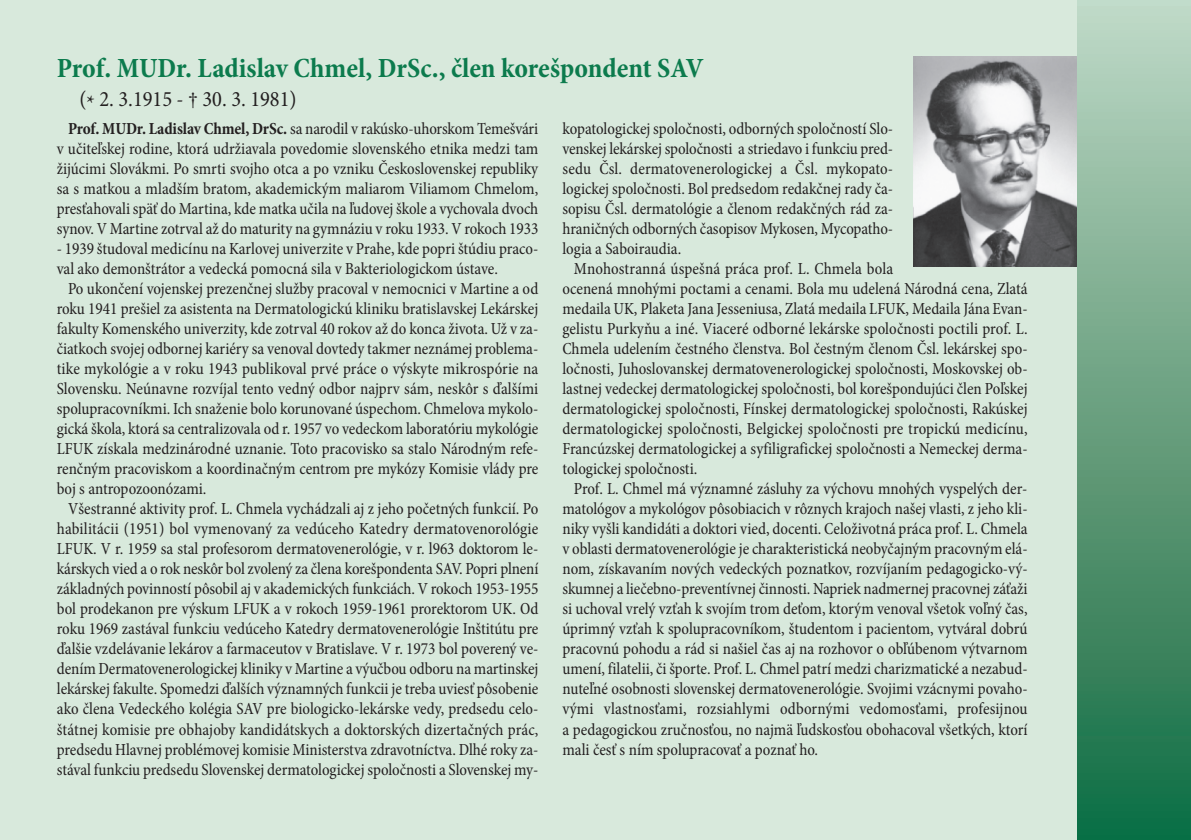
<style>
.page{position:relative;width:1191px;height:840px;background:#fff}
.page>*{position:absolute;margin:0;border:0;box-sizing:border-box;transform-origin:0 0}
.t1{font:700 condensed 28px "Minion Pro";color:#0c7b4d}
.t2{font:condensed 22px "Minion Pro";color:#231f20}
.t3{font:condensed 17px/20px "Minion Pro";color:#231f20;text-align:justify}
.s1{font-weight:700}
</style>
<div class="page">
<div style="left:0;top:0;width:1077px;height:839px;background:#d8e9dc"></div>
<img style="left:913px;top:57px;width:164px;height:209px">
<div style="left:1077px;top:0;width:114px;height:839px;background:linear-gradient(to bottom,#c0d7c3,#106b3f)"></div>
<h1 class="t1" style="left:57px;top:58px;width:648px">Prof. MUDr. Ladislav Chmel, DrSc., člen korešpondent SAV</h1>
<p class="t2" style="left:79px;top:91px;width:219px">(* 2. 3.1915 - † 30. 3. 1981)</p>
<p class="t3" style="left:57px;top:120px;width:483px;text-indent:11px"><span class="s1">Prof. MUDr. Ladislav Chmel, DrSc.</span> sa narodil v rakúsko-uhorskom Temešvári v učiteľskej rodine, ktorá udržiavala povedomie slovenského etnika medzi tam žijúcimi Slovákmi. Po smrti svojho otca a po vzniku Československej republiky sa s matkou a mladším bratom, akademickým maliarom Viliamom Chmelom, presťahovali späť do Martina, kde matka učila na ľudovej škole a vychovala dvoch synov. V Martine zotrval až do maturity na gymnáziu v roku 1933. V rokoch 1933</p>
<p class="t3" style="left:57px;top:240px;width:483px">- 1939 študoval medicínu na Karlovej univerzite v Prahe, kde popri štúdiu praco&shy;val ako demonštrátor a vedecká pomocná sila v Bakteriologickom ústave.</p>
<p class="t3" style="left:57px;top:280px;width:483px;text-indent:11px">Po ukončení vojenskej prezenčnej služby pracoval v nemocnici v Martine a od roku 1941 prešiel za asistenta na Dermatologickú kliniku bratislavskej Lekárskej fakulty Komenského univerzity, kde zotrval 40 rokov až do konca života. Už v za&shy;čiatkoch svojej odbornej kariéry sa venoval dovtedy takmer neznámej problema&shy;tike mykológie a v roku 1943 publikoval prvé práce o výskyte mikrospórie na Slovensku. Neúnavne rozvíjal tento vedný odbor najprv sám, neskôr s ďalšími spolupracovníkmi. Ich snaženie bolo korunované úspechom. Chmelova mykolo&shy;gická škola, ktorá sa centralizovala od r. 1957 vo vedeckom laboratóriu mykológie LFUK získala medzinárodné uznanie. Toto pracovisko sa stalo Národným refe&shy;renčným pracoviskom a koordinačným centrom pre mykózy Komisie vlády pre boj s antropozoonózami.</p>
<p class="t3" style="left:57px;top:500px;width:483px;text-indent:11px">Všestranné aktivity prof. L. Chmela vychádzali aj z jeho početných funkcií. Po habilitácii (1951) bol vymenovaný za vedúceho Katedry dermatovenorológie LFUK. V r. 1959 sa stal profesorom dermatovenerológie, v r. l963 doktorom le&shy;kárskych vied a o rok neskôr bol zvolený za člena korešpondenta SAV. Popri plnení základných povinností pôsobil aj v akademických funkciách. V rokoch 1953-1955 bol prodekanon pre výskum LFUK a v rokoch 1959-1961 prorektorom UK. Od roku 1969 zastával funkciu vedúceho Katedry dermatovenerológie Inštitútu pre ďalšie vzdelávanie lekárov a farmaceutov v Bratislave. V r. 1973 bol poverený ve&shy;dením Dermatovenerologickej kliniky v Martine a výučbou odboru na martinskej lekárskej fakulte. Spomedzi ďalších významných funkcii je treba uviesť pôsobenie ako člena Vedeckého kolégia SAV pre biologicko-lekárske vedy, predsedu celo&shy;štátnej komisie pre obhajoby kandidátskych a doktorských dizertačných prác, predsedu Hlavnej problémovej komisie Ministerstva zdravotníctva. Dlhé roky za&shy;stával funkciu predsedu Slovenskej dermatologickej spoločnosti a Slovenskej my-</p>
<p class="t3" style="left:562px;top:120px;width:332px">kopatologickej spoločnosti, odborných spoločností Slo&shy;venskej lekárskej spoločnosti a striedavo i funkciu pred&shy;sedu Čsl. dermatovenerologickej a Čsl. mykopato&shy;logickej spoločnosti. Bol predsedom redakčnej rady ča&shy;sopisu Čsl. dermatológie a členom redakčných rád za&shy;hraničných odborných časopisov Mykosen, Mycopatho&shy;logia a Saboiraudia.</p>
<p class="t3" style="left:562px;top:260px;width:467px;text-align:left;text-indent:11px">Mnohostranná úspešná práca prof. L. Chmela bola<br>ocenená mnohými poctami a cenami. Bola mu udelená Národná cena, Zlatá medaila UK, Plaketa Jana Jesseniusa, Zlatá medaila LFUK, Medaila Jána Evan&shy;gelistu Purkyňu a iné. Viaceré odborné lekárske spoločnosti poctili prof. L.<br>Chmela udelením čestného členstva. Bol čestným členom Čsl. lekárskej spo&shy;ločnosti, Juhoslovanskej dermatovenerologickej spoločnosti, Moskovskej ob&shy;lastnej vedeckej dermatologickej spoločnosti, bol korešpondujúci člen Poľskej dermatologickej spoločnosti, Fínskej dermatologickej spoločnosti, Rakúskej dermatologickej spoločnosti, Belgickej spoločnosti pre tropickú medicínu, Francúzskej dermatologickej a syfiligrafickej spoločnosti a Nemeckej derma&shy;tologickej spoločnosti.</p>
<p class="t3" style="left:562px;top:480px;width:467px;text-indent:11px">Prof. L. Chmel má významné zásluhy za výchovu mnohých vyspelých der&shy;matológov a mykológov pôsobiacich v rôznych krajoch našej vlasti, z jeho kli&shy;niky vyšli kandidáti a doktori vied, docenti. Celoživotná práca prof. L. Chmela v oblasti dermatovenerológie je charakteristická neobyčajným pracovným elá&shy;nom, získavaním nových vedeckých poznatkov, rozvíjaním pedagogicko-vý&shy;skumnej a liečebno-preventívnej činnosti. Napriek nadmernej pracovnej záťaži si uchoval vrelý vzťah k svojím trom deťom, ktorým venoval všetok voľný čas, úprimný vzťah k spolupracovníkom, študentom i pacientom, vytváral dobrú pracovnú pohodu a rád si našiel čas aj na rozhovor o obľúbenom výtvarnom umení, filatelii, či športe. Prof. L. Chmel patrí medzi charizmatické a nezabud&shy;nuteľné osobnosti slovenskej dermatovenerológie. Svojimi vzácnymi povaho&shy;vými vlastnosťami, rozsiahlymi odbornými vedomosťami, profesijnou a pedagogickou zručnosťou, no najmä ľudskosťou obohacoval všetkých, ktorí mali česť s ním spolupracovať a poznať ho.</p>
</div>
